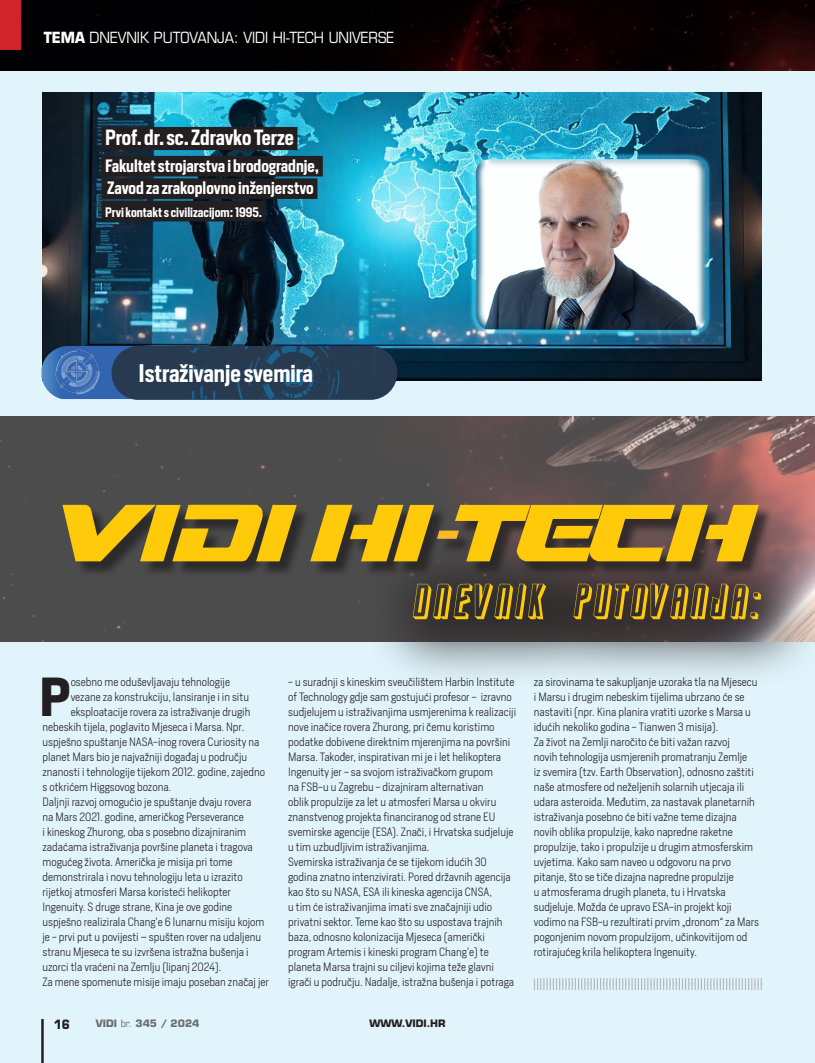
<style>
.page{position:relative;width:815px;height:1063px;background:#fff}
.page>*{position:absolute;margin:0;border:0;box-sizing:border-box;transform-origin:0 0}
.PODNASLOV_HARDWARE{font:80.75px "Dream MMA";color:#feca0a}
.PODNASLOV_HARDWARE-2{font:italic 51.25px "Star Trek Enterprise Future";color:#feca0a}
.OKVIR_TXT{font:700 51.25px "Heron Sans";color:#231f20}
.TABLE_DEFAULT{font:600 23.75px "Heron Sans Cond";color:#fff}
.AUTOR_TEKSTA{font:600 20.5px "Heron Sans Cond";letter-spacing:-.005em;color:#fff}
.AUTOR_TEKSTA-2{font:600 16.75px "Heron Sans Cond";color:#fff}
.EGIDA{font:15px "Eurostile Croatia";color:#fff;scale:.9 1}
.AUTOR_TEKSTA-3{font:600 12.88px "Heron Sans Cond";color:#fff}
.t1{font:700 12.5px "Eurostile Croatia";color:#231f20;scale:.9 1}
.OKVIR_TXT-2{font:300 11.25px/15px "Heron Sans";color:#231f20}
.t2{font:700 10px "Eurostile Croatia";color:#6c6d70}
.t3{font:700 10px "Eurostile Croatia";color:#231f20}
.s1{font-weight:700}
.s2{font-weight:400}
</style>
<div class="page">
<div style="left:0;top:71px;width:815px;height:992px;background:#e1f4fc"></div>
<svg style="left:0;top:416px;width:815px;height:226px;background:#585050"></svg>
<img style="left:0;top:0;width:815px;height:71px">
<img style="left:43px;top:93px;width:719px;height:287px">
<svg style="left:41px;top:346px;width:92px;height:53px"></svg>
<div style="left:111px;top:346px;width:286px;height:54px;background:#273a50;border-radius:27px"></div>
<img style="left:177px;top:346px;width:202px;height:54px">
<img style="left:49px;top:345px;width:58px;height:50px">
<svg style="left:534px;top:978px;width:228px;height:12px"></svg>
<div style="left:101px;top:127px;width:196px;height:23px;background:#231f20"></div>
<div style="left:101px;top:156px;width:222px;height:20px;background:#231f20"></div>
<div style="left:101px;top:178px;width:216px;height:21px;background:#231f20"></div>
<div style="left:101px;top:201px;width:165px;height:20px;background:#231f20"></div>
<div style="left:362px;top:532px;width:453px;height:158px;background:#231f20;opacity:.75"></div>
<div style="left:65px;top:507px;width:750px;height:70px;background:#231f20;opacity:.75"></div>
<div style="left:440px;top:532px;width:34px;height:23px;background:#231f20;opacity:.75"></div>
<svg style="left:437px;top:531px;width:22px;height:8px"></svg>
<hr style="left:41px;top:1019px;width:3px;height:44px;background:#231f20">
<div style="left:0;top:0;width:21px;height:50px;background:#d1232a"></div>
<p class="EGIDA" style="left:44px;top:28px;width:391px"><span class="s1">TEMA</span> DNEVNIK PUTOVANJA: VIDI HI-TECH UNIVERSE</p>
<p class="AUTOR_TEKSTA" style="left:105px;top:125px;width:190px">Prof. dr. sc. Zdravko Terze</p>
<p class="AUTOR_TEKSTA-2" style="left:105px;top:155px;width:216px">Fakultet strojarstva i brodogradnje,</p>
<p class="AUTOR_TEKSTA-2" style="left:107px;top:177px;width:208px">Zavod za zrakoplovno inženjerstvo</p>
<p class="AUTOR_TEKSTA-3" style="left:105px;top:204px;width:159px">Prvi kontakt s civilizacijom: 1995.</p>
<p class="TABLE_DEFAULT" style="left:138px;top:358px;width:176px">Istraživanje svemira</p>
<p class="PODNASLOV_HARDWARE" style="left:62px;top:486px;width:688px">VIDI HI-TECH</p>
<p class="PODNASLOV_HARDWARE-2" style="left:412px;top:571px;width:351px">DNEVNIK PUTOVANJA:</p>
<p class="OKVIR_TXT" style="left:40px;top:663px;width:33px">P</p>
<p class="OKVIR_TXT-2" style="left:71px;top:674px;width:161px">osebno me oduševljavaju tehnologije</p>
<p class="OKVIR_TXT-2" style="left:71px;top:689px;width:180px">vezane za konstrukciju, lansiranje i in situ</p>
<p class="OKVIR_TXT-2" style="left:71px;top:704px;width:181px">eksploatacije rovera za istraživanje drugih</p>
<p class="OKVIR_TXT-2" style="left:42px;top:719px;width:203px">nebeskih tijela, poglavito Mjeseca i Marsa. Npr.</p>
<p class="OKVIR_TXT-2" style="left:42px;top:734px;width:218px">uspješno spuštanje NASA-inog rovera Curiosity na</p>
<p class="OKVIR_TXT-2" style="left:42px;top:749px;width:206px">planet Mars bio je najvažniji događaj u području</p>
<p class="OKVIR_TXT-2" style="left:42px;top:764px;width:224px">znanosti i tehnologije tijekom 2012. godine, zajedno</p>
<p class="OKVIR_TXT-2" style="left:42px;top:779px;width:130px">s otkrićem Higgsovog bozona.</p>
<p class="OKVIR_TXT-2" style="left:42px;top:794px;width:223px">Daljnji razvoj omogućio je spuštanje dvaju rovera na Mars 2021. godine, američkog Perseverance<br>i kineskog Zhurong, oba s posebno dizajniranim zadaćama istraživanja površine planeta i tragova mogućeg života. Američka je misija pri tome demonstrirala i novu tehnologiju leta u izrazito rijetkoj atmosferi Marsa koristeći helikopter Ingenuity. S druge strane, Kina je ove godine uspješno realizirala Chang’e 6 lunarnu misiju kojom je - prvi put u povijesti – spušten rover na udaljenu stranu Mjeseca te su izvršena istražna bušenja i uzorci tla vraćeni na Zemlju (lipanj 2024).</p>
<p class="OKVIR_TXT-2" style="left:42px;top:974px;width:228px">Za mene spomenute misije imaju poseban značaj jer</p>
<p class="OKVIR_TXT-2" style="left:288px;top:674px;width:229px">- u suradnji s kineskim sveučilištem Harbin Institute of Technology gdje sam gostujući profesor - izravno sudjelujem u istraživanjima usmjerenima k realizaciji nove inačice rovera Zhurong, pri čemu koristimo podatke dobivene direktnim mjerenjima na površini Marsa. Također, inspirativan mi je i let helikoptera Ingenuity jer - sa svojom istraživačkom grupom<br>na FSB-u u Zagrebu - dizajniram alternativan<br>oblik propulzije za let u atmosferi Marsa u okviru znanstvenog projekta financiranog od strane EU svemirske agencije (ESA). Znači, i Hrvatska sudjeluje u tim uzbudljivim istraživanjima.</p>
<p class="OKVIR_TXT-2" style="left:288px;top:854px;width:228px">Svemirska istraživanja će se tijekom idućih 30 godina znatno intenzivirati. Pored državnih agencija kao što su NASA, ESA ili kineska agencija CNSA,<br>u tim će istraživanjima imati sve značajniji udio privatni sektor. Teme kao što su uspostava trajnih baza, odnosno kolonizacija Mjeseca (američki program Artemis i kineski program Chang’e) te planeta Marsa trajni su ciljevi kojima teže glavni igrači u području. Nadalje, istražna bušenja i potraga</p>
<p class="OKVIR_TXT-2" style="left:534px;top:674px;width:225px">za sirovinama te sakupljanje uzoraka tla na Mjesecu i Marsu i drugim nebeskim tijelima ubrzano će se nastaviti (npr. Kina planira vratiti uzorke s Marsa u idućih nekoliko godina - Tianwen 3 misija).</p>
<p class="OKVIR_TXT-2" style="left:534px;top:734px;width:227px">Za život na Zemlji naročito će biti važan razvoj<br>novih tehnologija usmjerenih promatranju Zemlje<br>iz svemira (tzv. Earth Observation), odnosno zaštiti naše atmosfere od neželjenih solarnih utjecaja ili udara asteroida. Međutim, za nastavak planetarnih istraživanja posebno će biti važne teme dizajna novih oblika propulzije, kako napredne raketne propulzije, tako i propulzije u drugim atmosferskim uvjetima. Kako sam naveo u odgovoru na prvo pitanje, što se tiče dizajna napredne propulzije<br>u atmosferama drugih planeta, tu i Hrvatska sudjeluje. Možda će upravo ESA-in projekt koji vodimo na FSB-u rezultirati prvim „dronom“ za Mars pogonjenim novom propulzijom, učinkovitijom od rotirajućeg krila helikoptera Ingenuity.</p>
<p class="t1" style="left:54px;top:1016px;width:19px">16</p>
<p class="t2" style="left:96px;top:1017px;width:105px">VIDI <span class="s2">br.</span> 345 / 2024</p>
<p class="t3" style="left:369px;top:1017px;width:78px">WWW.VIDI.HR</p>
</div>
